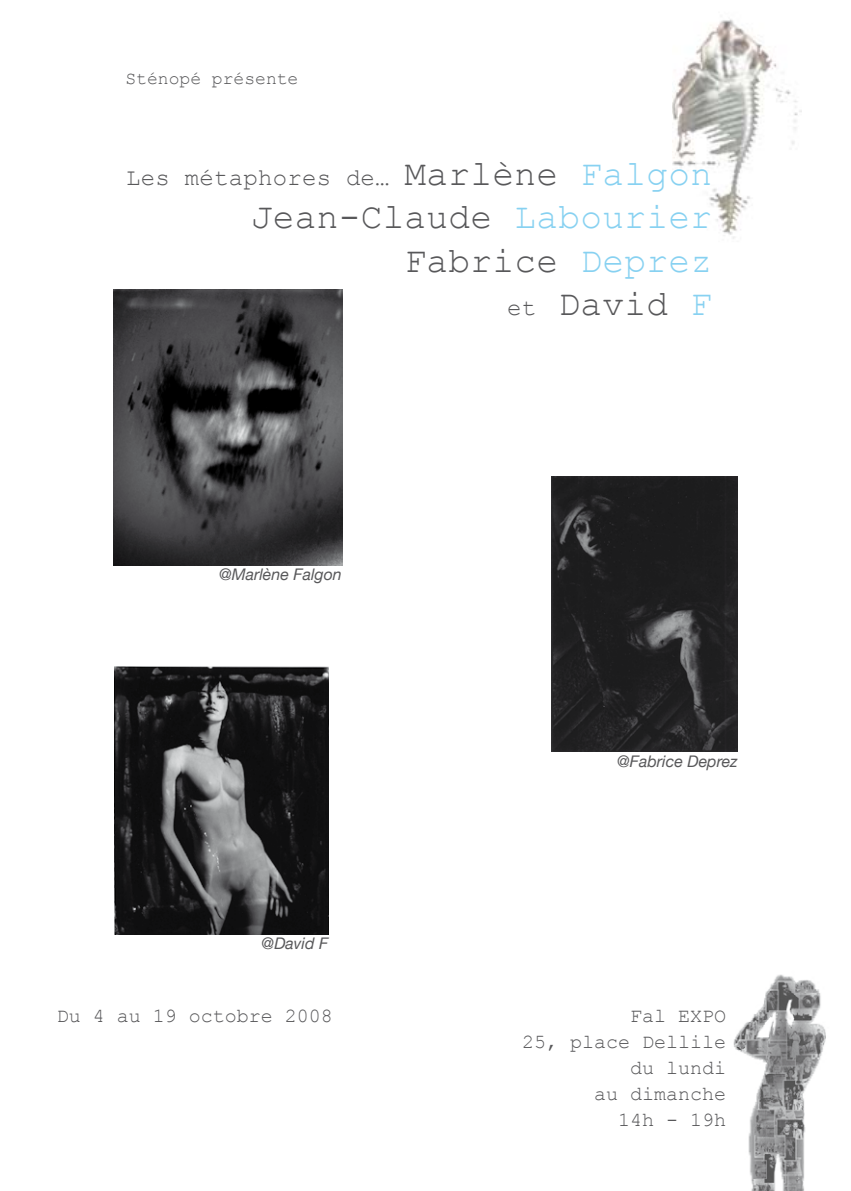
<style>
.page{position:relative;width:851px;height:1191px;background:#fff}
.page>*{position:absolute;margin:0;border:0;box-sizing:border-box;transform-origin:0 0}
.t1{font:36px/43.2px "Courier New";letter-spacing:.01em;color:#58585a;text-align:right}
.t2{font:24px "Courier New";letter-spacing:.01em;color:#58585a}
.t3{font:20px/26px "Courier New";color:#58585a;text-align:right}
.t4{font:18px "Courier New";color:#58585a}
.t5{font:italic 16px "Helvetica Neue";color:#58585a}
.s1{font-size:36px}
.s2{font-size:36px;color:#87d1f1}
.s3{color:#87d1f1}
.s4{font-size:24px}
.s5{font-style:normal}
</style>
<div class="page">
<img style="left:672px;top:19px;width:129px;height:220px">
<img style="left:733px;top:974px;width:93px;height:217px">
<img style="left:113px;top:289px;width:229px;height:276px">
<img style="left:115px;top:666px;width:214px;height:268px">
<img style="left:551px;top:476px;width:186px;height:276px">
<p class="t4" style="left:125px;top:67px;width:174px">Sténopé présente</p>
<p class="t2" style="left:126px;top:163px;width:587px">Les métaphores de… <span class="s1">Marlène</span> <span class="s2">Falgon</span></p>
<h1 class="t1" style="left:251px;top:194px;width:462px">Jean-Claude <span class="s3">Labourier<br></span>Fabrice <span class="s3">Deprez<br></span><span class="s4">et</span> David <span class="s3">F</span></h1>
<p class="t5" style="left:219px;top:564px;width:124px"><span class="s5">@</span>Marlène Falgon</p>
<p class="t5" style="left:261px;top:934px;width:68px"><span class="s5">@</span>David F</p>
<p class="t5" style="left:617px;top:752px;width:122px"><span class="s5">@</span>Fabrice Deprez</p>
<p class="t3" style="left:57px;top:1001px;width:278px">Du 4 au 19 octobre 2008</p>
<p class="t3" style="left:522px;top:1002px;width:206px">Fal EXPO<br>25, place Dellile du lundi<br>au dimanche<br>14h - 19h</p>
</div>
